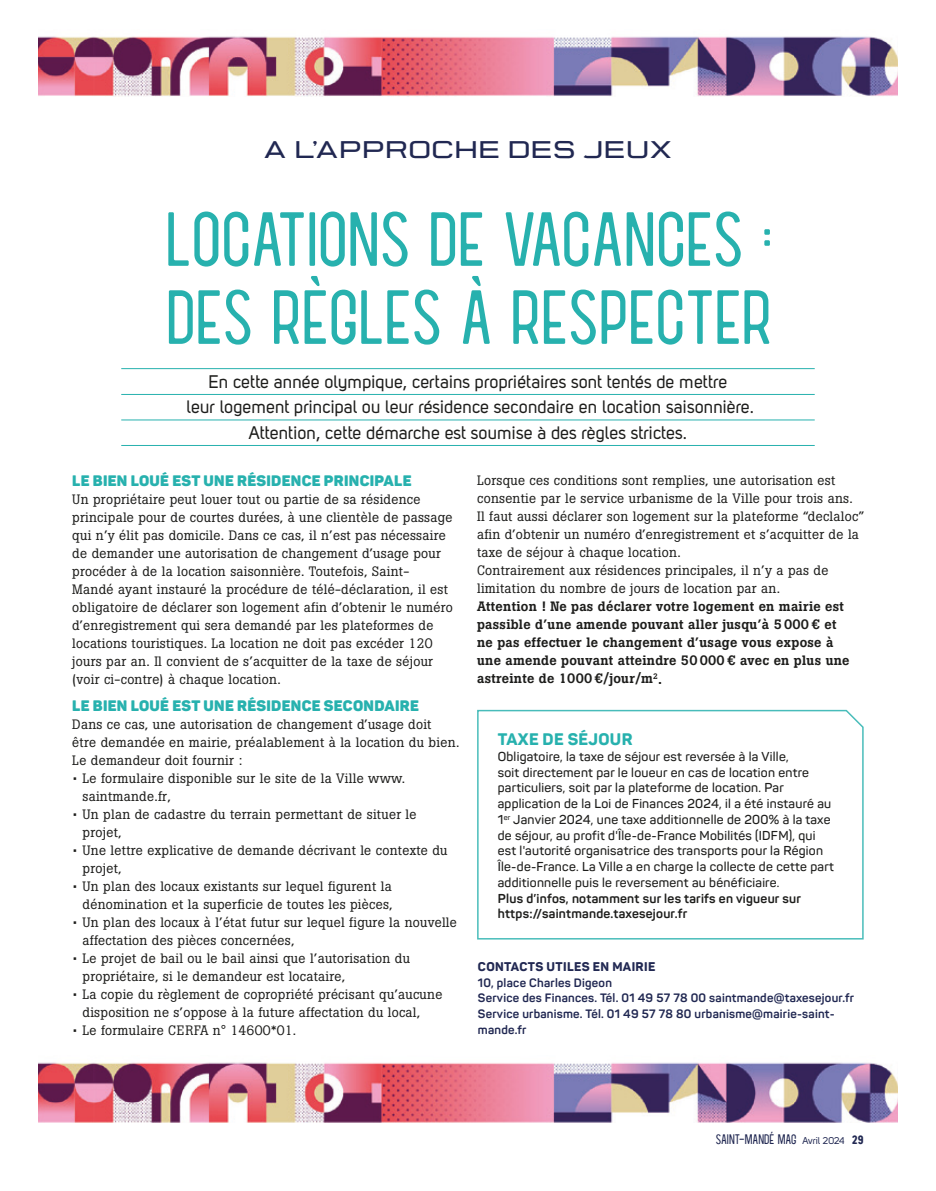
<style>
.page{position:relative;width:936px;height:1191px;background:#fff}
.page>*{position:absolute;margin:0;border:0;box-sizing:border-box;transform-origin:0 0}
.t1{font:75px/78px "Kulacino";color:#27b1ae}
.t2{font:22.5px "Space Odyssey";letter-spacing:.1em;color:#212852}
.t3{font:18px/25.5px "Uni Sans Regular";color:#1d1d1b;text-align:center}
.t4{font:800 16.5px "Panton";letter-spacing:.02em;color:#27b1ae}
.t5{font:15px "Panton Black Caps";letter-spacing:.02em;color:#27b1ae}
.t6{font:13.5px/18px "Boton BQ";letter-spacing:.02em;color:#1d1d1b}
.t7{font:500 13.5px/18px "Boton BQ";letter-spacing:.02em;color:#1d1d1b}
.t8{font:13.5px "Kulacino";color:#212852}
.t9{font:600 12.75px/15.8px "Panton";letter-spacing:.02em;color:#1d1d1b}
.t10{font:700 12.75px/15.8px "Panton";letter-spacing:.02em;color:#1d1d1b}
.t11{font:800 12.45px "Panton";letter-spacing:.03em;color:#212852}
.t12{font:700 12px/15.8px "Panton";letter-spacing:.02em;color:#212852}
.s1{font-family:"Uni Sans Regular";font-size:9.75px}
.s2{font-family:"TT Rounds Neue Comp";font-weight:700;font-size:12px}
</style>
<div class="page">
<img style="left:38px;top:36px;width:859px;height:60px">
<img style="left:38px;top:1062px;width:859px;height:60px">
<hr style="left:121px;top:368px;width:693px;height:1px;background:#27b1ae">
<hr style="left:121px;top:394px;width:693px;height:1px;background:#27b1ae">
<hr style="left:121px;top:420px;width:693px;height:1px;background:#27b1ae">
<hr style="left:121px;top:445px;width:693px;height:1px;background:#27b1ae">
<svg style="left:477px;top:709px;width:387px;height:231px"></svg>
<h2 class="t2" style="left:264px;top:134px;width:408px">A L’APPROCHE DES JEUX</h2>
<h1 class="t1" style="left:165px;top:197px;width:608px">LOCATIONS DE VACANCES :<br>DES RÈGLES À RESPECTER</h1>
<h3 class="t3" style="left:186px;top:369px;width:569px">En cette année olympique, certains propriétaires sont tentés de mettre<br>leur logement principal ou leur résidence secondaire en location saisonnière.<br>Attention, cette démarche est soumise à des règles strictes.</h3>
<p class="t5" style="left:72px;top:471px;width:341px">LE BIEN LOUÉ EST UNE RÉSIDENCE PRINCIPALE</p>
<p class="t6" style="left:72px;top:490px;width:382px">Un propriétaire peut louer tout ou partie de sa résidence principale pour de courtes durées, à une clientèle de passage qui n’y élit pas domicile. Dans ce cas, il n’est pas nécessaire de demander une autorisation de changement d’usage pour procéder à de la location saisonnière. Toutefois, Saint-Mandé ayant instauré la procédure de télé-déclaration, il est obligatoire de déclarer son logement afin d’obtenir le numéro d’enregistrement qui sera demandé par les plateformes de locations touristiques. La location ne doit pas excéder 120 jours par an. Il convient de s’acquitter de la taxe de séjour (voir ci-contre) à chaque location.</p>
<p class="t5" style="left:72px;top:696px;width:348px">LE BIEN LOUÉ EST UNE RÉSIDENCE SECONDAIRE</p>
<p class="t6" style="left:72px;top:715px;width:388px">Dans ce cas, une autorisation de changement d’usage doit<br>être demandée en mairie, préalablement à la location du bien.<br>Le demandeur doit fournir :</p>
<p class="t6" style="left:82px;top:769px;width:324px;text-indent:-10px">• Le formulaire disponible sur le site de la Ville www. saintmande.fr,</p>
<p class="t6" style="left:82px;top:805px;width:335px;text-indent:-10px">• Un plan de cadastre du terrain permettant de situer le projet,</p>
<p class="t6" style="left:82px;top:841px;width:366px;text-indent:-10px">• Une lettre explicative de demande décrivant le contexte du projet,</p>
<p class="t6" style="left:72px;top:877px;width:322px;text-align:right">• Un plan des locaux existants sur lequel figurent la dénomination et la superficie de toutes les pièces,</p>
<p class="t6" style="left:82px;top:913px;width:376px;text-indent:-10px">• Un plan des locaux à l’état futur sur lequel figure la nouvelle affectation des pièces concernées,</p>
<p class="t6" style="left:82px;top:949px;width:329px;text-indent:-10px">• Le projet de bail ou le bail ainsi que l’autorisation du propriétaire, si le demandeur est locataire,</p>
<p class="t6" style="left:82px;top:985px;width:361px;text-indent:-10px">• La copie du règlement de copropriété précisant qu’aucune disposition ne s’oppose à la future affectation du local,</p>
<p class="t6" style="left:72px;top:1021px;width:225px">• Le formulaire CERFA n° 14600*01.</p>
<p class="t6" style="left:477px;top:471px;width:388px">Lorsque ces conditions sont remplies, une autorisation est consentie par le service urbanisme de la Ville pour trois ans.<br>Il faut aussi déclarer son logement sur la plateforme “declaloc” afin d’obtenir un numéro d’enregistrement et s’acquitter de la taxe de séjour à chaque location.<br>Contrairement aux résidences principales, il n’y a pas de limitation du nombre de jours de location par an.</p>
<p class="t7" style="left:477px;top:598px;width:374px">Attention ! Ne pas déclarer votre logement en mairie est passible d’une amende pouvant aller jusqu’à 5 000 € et ne pas effectuer le changement d’usage vous expose à une amende pouvant atteindre 50 000 € avec en plus une astreinte de 1000 €/jour/m<sup>2</sup>.</p>
<p class="t4" style="left:497px;top:729px;width:136px">TAXE DE SÉJOUR</p>
<p class="t9" style="left:497px;top:748px;width:337px">Obligatoire, la taxe de séjour est reversée à la Ville,<br>soit directement par le loueur en cas de location entre particuliers, soit par la plateforme de location. Par application de la Loi de Finances 2024, il a été instauré au 1<sup>er</sup> Janvier 2024, une taxe additionnelle de 200% à la taxe de séjour, au profit d'Île-de-France Mobilités (IDFM), qui est l'autorité organisatrice des transports pour la Région Île-de-France. La Ville a en charge la collecte de cette part additionnelle puis le reversement au bénéficiaire.</p>
<p class="t10" style="left:497px;top:890px;width:305px">Plus d’infos, notamment sur les tarifs en vigueur sur https://saintmande.taxesejour.fr</p>
<p class="t11" style="left:478px;top:958px;width:179px">CONTACTS UTILES EN MAIRIE</p>
<p class="t12" style="left:478px;top:974px;width:378px">10, place Charles Digeon<br>Service des Finances. Tél. 01 49 57 78 00 saintmande@taxesejour.fr Service urbanisme. Tél. 01 49 57 78 80 urbanisme@mairie-saint&shy;mande.fr</p>
<p class="t8" style="left:715px;top:1131px;width:149px">SAINT-MANDÉ MAG <span class="s1">Avril 2024</span> <span class="s2">29</span></p>
</div>
